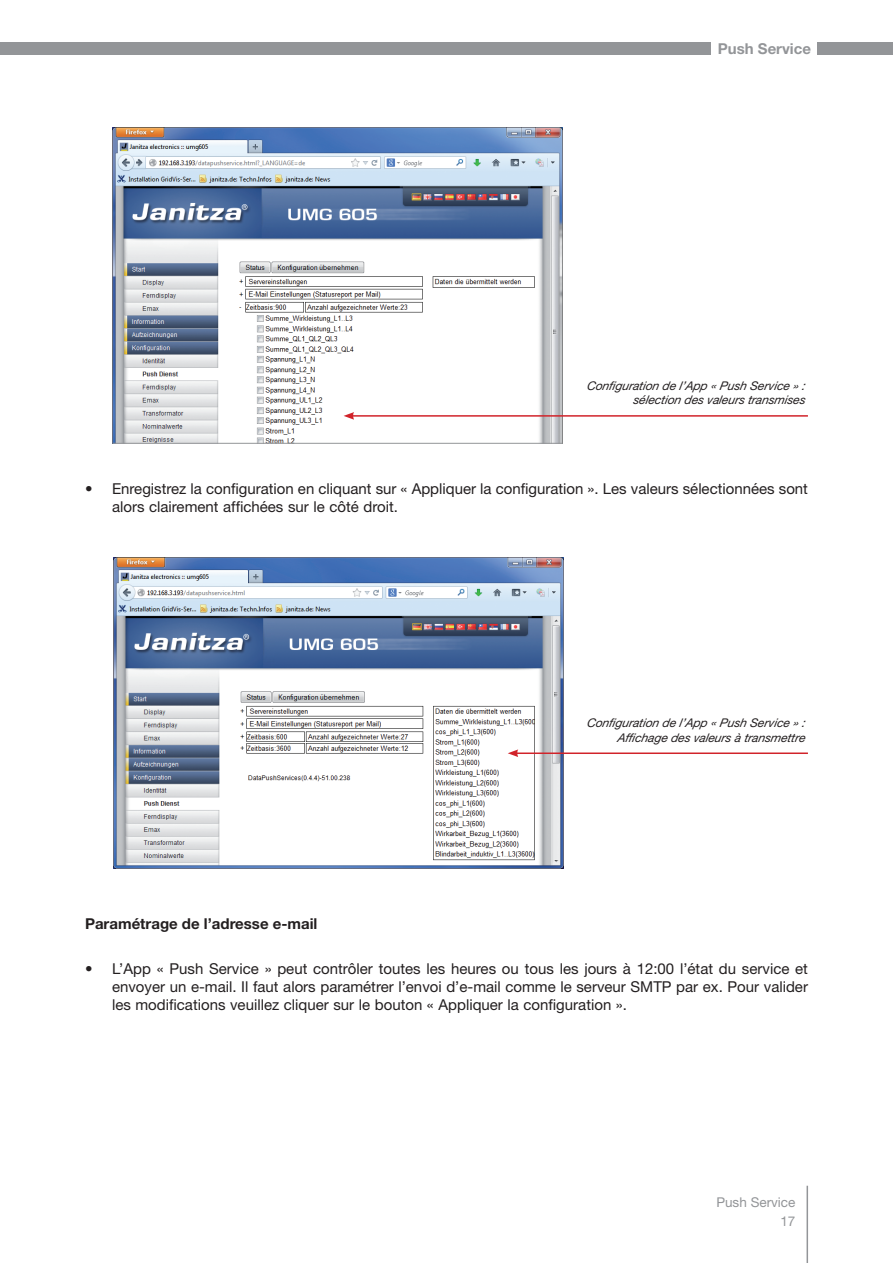
<style>
.page{position:relative;width:893px;height:1263px;background:#fff}
.page>*{position:absolute;margin:0;border:0;box-sizing:border-box;transform-origin:0 0}
.t1{font:15px/18px "Helvetica Neue LT";color:#231f20}
.t2{font:700 15px "Helvetica Neue LT";color:#231f20}
.t3{font:700 15px "Helvetica Neue LT";color:#939598}
.t4{font:13.5px/19.5px "Helvetica Neue LT";color:#939598;text-align:right}
.t5{font:italic 12px/14.4px "Helvetica Neue LT";color:#231f20;text-align:right}
</style>
<div class="page">
<div style="left:818px;top:43px;width:75px;height:12px;background:#939598"></div>
<div style="left:0;top:43px;width:711px;height:12px;background:#939598"></div>
<hr style="left:806px;top:1186px;width:2px;height:77px;background:#939598">
<img style="left:113px;top:128px;width:450px;height:316px">
<hr style="left:113px;top:443px;width:449px;height:1px;background:#939598">
<hr style="left:352px;top:415px;width:456px;height:2px;background:#d1232a">
<svg style="left:344px;top:412px;width:10px;height:8px"></svg>
<img style="left:114px;top:558px;width:450px;height:310px">
<hr style="left:516px;top:752px;width:292px;height:2px;background:#d1232a">
<svg style="left:508px;top:749px;width:10px;height:8px"></svg>
<p class="t3" style="left:718px;top:40px;width:95px">Push Service</p>
<p class="t5" style="left:587px;top:378px;width:222px">Config uration de l’App « Push Service » : sélection des valeurs transmises</p>
<p class="t1" style="left:112px;top:480px;width:697px;text-indent:-27px">• Enregistrez la configuration en cliquant sur « Appliquer la configuration ». Les valeurs sélectionnées sont alors clairement affichées sur le côté droit.</p>
<p class="t5" style="left:587px;top:716px;width:222px">Config uration de l’App « Push Service » :<br>A ffichage des valeurs à transmettre</p>
<p class="t2" style="left:85px;top:914px;width:234px">Paramétrage de l’adresse e-mail</p>
<p class="t1" style="left:112px;top:959px;width:697px;text-align:justify;text-indent:-27px">• L’App « Push Service » peut contrôler toutes les heures ou tous les jours à 12:00 l’état du service et envoyer un e-mail. Il faut alors paramétrer l’envoi d’e-mail comme le serveur SMTP par ex. Pour valider les modifications veuillez cliquer sur le bouton « Appliquer la configuration ».</p>
<p class="t4" style="left:716px;top:1192px;width:81px">Push Service<br>17</p>
</div>
